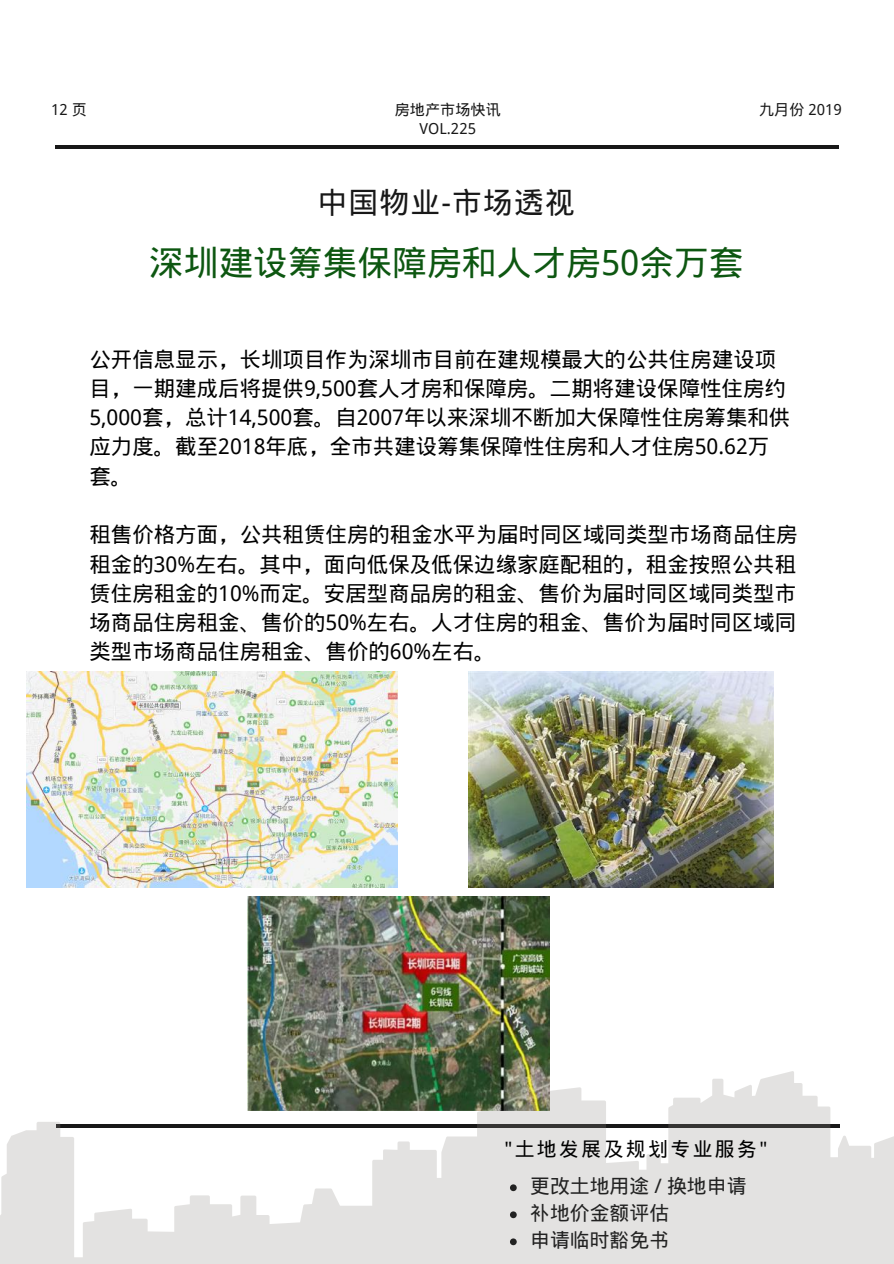
<style>
.page{position:relative;width:894px;height:1264px;background:#fff}
.page>*{position:absolute;margin:0;border:0;box-sizing:border-box;transform-origin:0 0}
.t1{font:34.8px "Wen Quan Yi Micro Hei";color:#0d5711}
.t2{font:29.85px "Wen Quan Yi Micro Hei";letter-spacing:.04em;color:#181818}
.t3{font:21.45px/29.2px "Wen Quan Yi Micro Hei";color:#000}
.t4{font:19.8px/27px "Wen Quan Yi Micro Hei";color:#222}
.t5{font:19.8px "Wen Quan Yi Micro Hei";letter-spacing:.12em;color:#000}
.t6{font:15.15px "Wen Quan Yi Micro Hei";color:#181818}
</style>
<div class="page">
<hr style="left:55px;top:146px;width:783px;height:3px;background:#181818">
<svg style="left:0;top:1075px;width:892px;height:188px;fill:#e3e2e1"></svg>
<svg style="left:510px;top:1184px;width:6px;height:7px"></svg>
<svg style="left:510px;top:1211px;width:6px;height:7px"></svg>
<svg style="left:510px;top:1238px;width:6px;height:7px"></svg>
<img style="left:26px;top:672px;width:371px;height:215px">
<img style="left:468px;top:672px;width:305px;height:215px">
<img style="left:247px;top:896px;width:302px;height:214px">
<p class="t6" style="left:51px;top:101px;width:37px">12 页</p>
<p class="t6" style="left:395px;top:100px;width:107px">房地产市场快讯</p>
<p class="t6" style="left:758px;top:100px;width:84px">九月份 2019</p>
<p class="t6" style="left:419px;top:120px;width:58px">VOL.225</p>
<h2 class="t2" style="left:317px;top:185px;width:259px">中国物业-市场透视</h2>
<h1 class="t1" style="left:149px;top:243px;width:596px">深圳建设筹集保障房和人才房50余万套</h1>
<p class="t3" style="left:89px;top:344px;width:702px">公开信息显示，长圳项目作为深圳市目前在建规模最大的公共住房建设项目，一期建成后将提供9,500套人才房和保障房。二期将建设保障性住房约5,000套，总计14,500套。自2007年以来深圳不断加大保障性住房筹集和供应力度。截至2018年底，全市共建设筹集保障性住房和人才住房50.62万套。</p>
<p class="t3" style="left:89px;top:520px;width:709px;text-align:justify">租售价格方面，公共租赁住房的租金水平为届时同区域同类型市场商品住房租金的30%左右。其中，面向低保及低保边缘家庭配租的，租金按照公共租赁住房租金的10%而定。安居型商品房的租金、售价为届时同区域同类型市场商品住房租金、售价的50%左右。人才住房的租金、售价为届时同区域同类型市场商品住房租金、售价的60%左右。</p>
<p class="t5" style="left:504px;top:1137px;width:264px">"土地发展及规划专业服务"</p>
<p class="t4" style="left:530px;top:1172px;width:218px">更改土地用途 / 换地申请补地价金额评估<br>申请临时豁免书</p>
</div>
